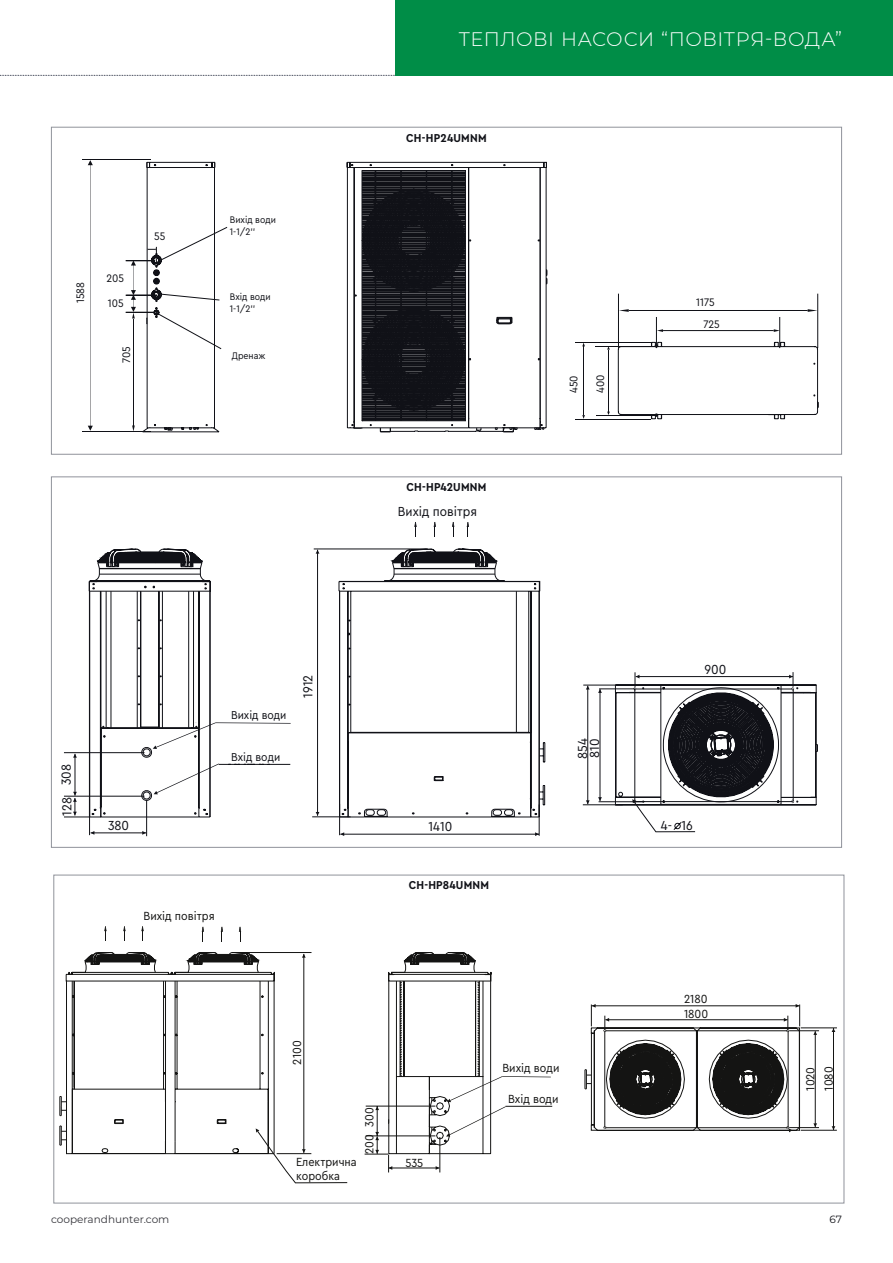
<style>
.page{position:relative;width:893px;height:1263px;background:#fff}
.page>*{position:absolute;margin:0;border:0;box-sizing:border-box;transform-origin:0 0}
.t1{font:300 19.5px "Montserrat";letter-spacing:.02em;color:#fff}
.t2{font:13.8px/12.1px "Cera Compact Pro";color:#101117}
.t3{font:12.3px/14.9px "Cera Compact Pro";color:#141413}
.t4{font:700 12px "Cera Compact Pro";letter-spacing:.02em;color:#101117}
.t5{font:12px "Cera Compact Pro";color:#101117}
.t6{font:11.4px/21.9px "Cera Compact Pro";color:#101117}
.t7{font:10.5px "Montserrat";color:#35353b}
.t8{font:10.5px "Montserrat";color:#101117}
.t9{font:10.05px/12px "Cera Compact Pro";color:#101117}
</style>
<div class="page">
<svg style="left:0;top:75px;width:395px;height:1px"></svg>
<svg style="left:346px;top:419px;width:201px;height:11px"></svg>
<svg style="left:227px;top:162px;width:591px;height:257px"></svg>
<svg style="left:657px;top:329px;width:6px;height:3px"></svg>
<svg style="left:774px;top:329px;width:6px;height:3px"></svg>
<hr style="left:629px;top:310px;width:179px;height:1px;background:#101117">
<svg style="left:619px;top:309px;width:10px;height:3px"></svg>
<svg style="left:808px;top:309px;width:9px;height:3px"></svg>
<hr style="left:596px;top:346px;width:60px;height:1px;background:#101117">
<hr style="left:596px;top:415px;width:60px;height:1px;background:#101117">
<hr style="left:575px;top:342px;width:76px;height:1px;background:#101117">
<hr style="left:575px;top:419px;width:76px;height:1px;background:#101117">
<hr style="left:608px;top:350px;width:1px;height:62px;background:#101117">
<hr style="left:583px;top:346px;width:1px;height:69px;background:#101117">
<svg style="left:582px;top:415px;width:3px;height:4px"></svg>
<hr style="left:82px;top:160px;width:69px;height:1px;background:#101117">
<hr style="left:82px;top:431px;width:69px;height:1px;background:#101117">
<svg style="left:88px;top:160px;width:5px;height:271px"></svg>
<svg style="left:126px;top:162px;width:101px;height:271px"></svg>
<svg style="left:434px;top:522px;width:2px;height:15px"></svg>
<svg style="left:452px;top:522px;width:2px;height:15px"></svg>
<svg style="left:414px;top:522px;width:3px;height:15px"></svg>
<svg style="left:467px;top:522px;width:2px;height:15px"></svg>
<hr style="left:314px;top:549px;width:113px;height:1px;background:#101117">
<hr style="left:312px;top:816px;width:39px;height:1px;background:#101117">
<hr style="left:317px;top:550px;width:1px;height:266px;background:#101117">
<hr style="left:146px;top:800px;width:1px;height:36px;background:#101117">
<hr style="left:89px;top:799px;width:1px;height:36px;background:#101117">
<hr style="left:91px;top:832px;width:55px;height:1px;background:#101117">
<svg style="left:64px;top:548px;width:227px;height:270px"></svg>
<svg style="left:389px;top:548px;width:96px;height:4px"></svg>
<svg style="left:339px;top:552px;width:206px;height:284px"></svg>
<svg style="left:340px;top:832px;width:4px;height:4px"></svg>
<svg style="left:535px;top:832px;width:4px;height:4px"></svg>
<hr style="left:599px;top:688px;width:36px;height:1px;background:#101117">
<hr style="left:599px;top:801px;width:45px;height:1px;background:#101117">
<hr style="left:587px;top:686px;width:1px;height:118px;background:#101117">
<hr style="left:600px;top:689px;width:1px;height:112px;background:#101117">
<svg style="left:598px;top:689px;width:4px;height:4px"></svg>
<hr style="left:583px;top:804px;width:40px;height:1px;background:#101117">
<hr style="left:583px;top:685px;width:36px;height:1px;background:#101117">
<hr style="left:219px;top:764px;width:71px;height:1px;background:#101117">
<svg style="left:615px;top:672px;width:203px;height:161px"></svg>
<svg style="left:123px;top:926px;width:3px;height:15px"></svg>
<svg style="left:141px;top:926px;width:3px;height:15px"></svg>
<svg style="left:104px;top:926px;width:3px;height:15px"></svg>
<svg style="left:221px;top:927px;width:2px;height:15px"></svg>
<svg style="left:239px;top:927px;width:2px;height:15px"></svg>
<svg style="left:202px;top:927px;width:2px;height:15px"></svg>
<svg style="left:60px;top:952px;width:288px;height:231px"></svg>
<svg style="left:365px;top:952px;width:188px;height:220px"></svg>
<hr style="left:815px;top:1031px;width:1px;height:96px;background:#141413">
<hr style="left:789px;top:1030px;width:30px;height:1px;background:#141413">
<hr style="left:789px;top:1127px;width:30px;height:1px;background:#141413">
<hr style="left:801px;top:1027px;width:36px;height:1px;background:#141413">
<hr style="left:801px;top:1130px;width:36px;height:1px;background:#141413">
<hr style="left:833px;top:1028px;width:1px;height:102px;background:#141413">
<svg style="left:584px;top:1004px;width:216px;height:128px"></svg>
<div style="left:395px;top:0;width:498px;height:76px;background:#008d47"></div>
<h1 class="t1" style="left:459px;top:26px;width:385px">ТЕПЛОВІ НАСОСИ “ПОВІТРЯ-ВОДА”</h1>
<p class="t6" style="left:69px;top:303px;width:23px;rotate:-90deg">1588</p>
<p class="t6" style="left:106px;top:267px;width:19px">205</p>
<p class="t6" style="left:108px;top:292px;width:17px">105</p>
<p class="t6" style="left:115px;top:363px;width:18px;rotate:-90deg">705</p>
<p class="t6" style="left:154px;top:224px;width:13px">55</p>
<p class="t9" style="left:230px;top:213px;width:48px">Вихід води<br>1-1/2’’</p>
<p class="t9" style="left:230px;top:290px;width:42px">Вхід води<br>1-1/2’’</p>
<p class="t9" style="left:232px;top:349px;width:35px">Дренаж</p>
<p class="t4" style="left:406px;top:130px;width:82px">CH-HP24UMNM</p>
<p class="t4" style="left:407px;top:479px;width:81px">CH-HP42UMNM</p>
<p class="t2" style="left:398px;top:505px;width:81px">Вихід повітря</p>
<p class="t6" style="left:562px;top:393px;width:19px;rotate:-90deg">450</p>
<p class="t6" style="left:589px;top:393px;width:20px;rotate:-90deg">400</p>
<p class="t6" style="left:704px;top:290px;width:18px;text-indent:-7px">1175<br>725</p>
<p class="t2" style="left:60px;top:815px;width:53px;rotate:-90deg">128 308</p>
<p class="t2" style="left:108px;top:819px;width:23px">380</p>
<p class="t5" style="left:231px;top:707px;width:57px">Вихід води</p>
<p class="t5" style="left:231px;top:749px;width:51px">Вхід води</p>
<p class="t2" style="left:301px;top:698px;width:24px;rotate:-90deg">1912</p>
<p class="t3" style="left:143px;top:908px;width:73px">Вихід повітря</p>
<p class="t2" style="left:429px;top:820px;width:25px">1410</p>
<p class="t4" style="left:409px;top:877px;width:82px">CH-HP84UMNM</p>
<p class="t2" style="left:576px;top:758px;width:22px;rotate:-90deg">854<br>810</p>
<p class="t3" style="left:289px;top:1065px;width:25px;rotate:-90deg">2100</p>
<p class="t3" style="left:296px;top:1153px;width:62px">Електрична коробка</p>
<p class="t3" style="left:362px;top:1154px;width:48px;rotate:-90deg">200 300</p>
<p class="t3" style="left:405px;top:1155px;width:19px">535</p>
<p class="t3" style="left:502px;top:1060px;width:59px">Вихід води</p>
<p class="t3" style="left:508px;top:1090px;width:52px">Вхід води</p>
<p class="t2" style="left:704px;top:662px;width:23px">900</p>
<p class="t2" style="left:661px;top:819px;width:34px">4- 16</p>
<p class="t3" style="left:684px;top:991px;width:25px">2180</p>
<p class="t3" style="left:684px;top:1005px;width:26px">1800</p>
<p class="t3" style="left:801px;top:1091px;width:26px;line-height:18.3px;rotate:-90deg">1020<br>1080</p>
<p class="t7" style="left:51px;top:1211px;width:120px">cooperandhunter.com</p>
<p class="t8" style="left:829px;top:1211px;width:14px">67</p>
</div>
